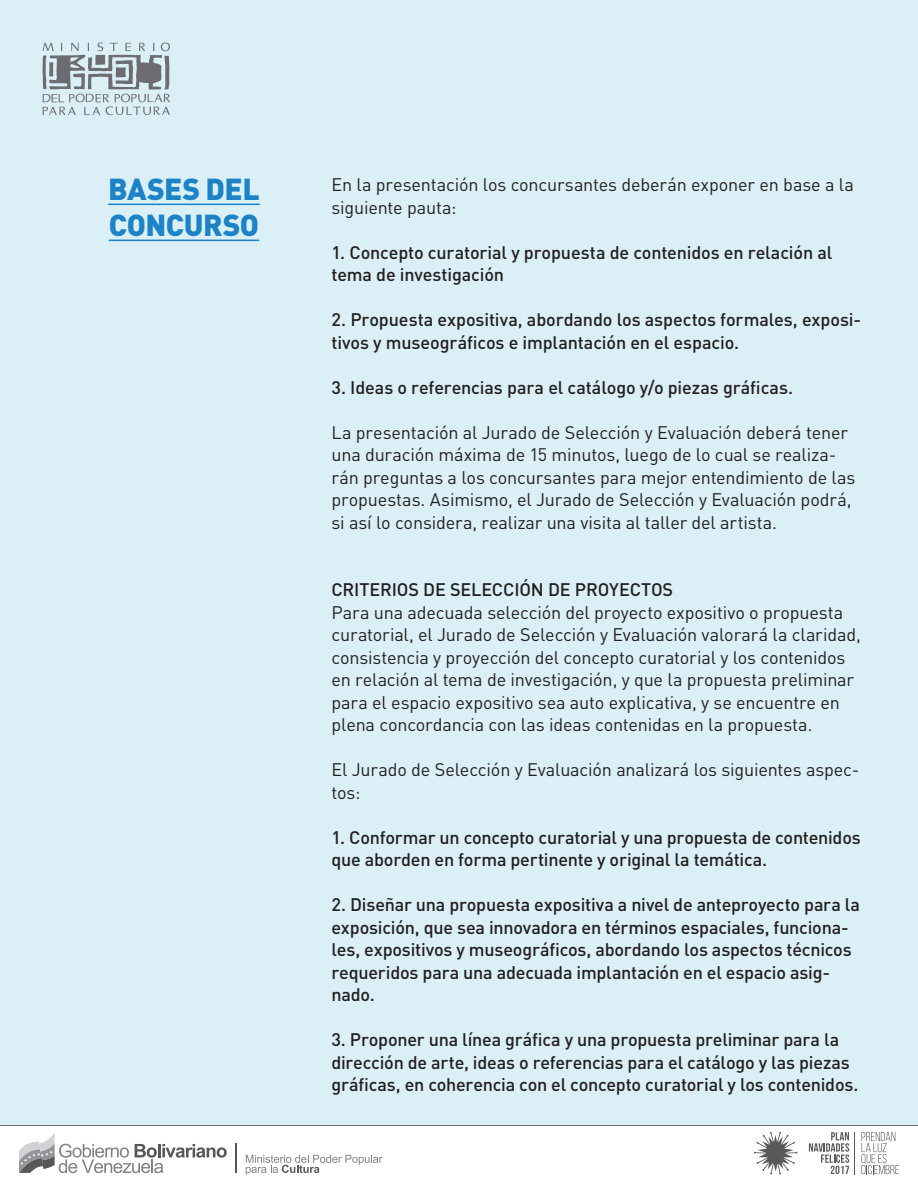
<style>
.page{position:relative;width:918px;height:1188px;background:#fff}
.page>*{position:absolute;margin:0;border:0;box-sizing:border-box;transform-origin:0 0}
.t1{font:900 30px/36px "DIN Pro";letter-spacing:-.015em;color:#1b83c6}
.t2{font:500 18px/22.5px "DIN Pro";letter-spacing:-.01em;color:#231f20}
.t3{font:18px/22.5px "DIN Pro";letter-spacing:-.01em;color:#231f20}
</style>
<div class="page">
<div style="left:0;top:0;width:918px;height:1125px;background:#dbeff6"></div>
<hr style="left:855px;top:1132px;width:1px;height:42px;background:#57585a">
<svg style="left:861px;top:1132px;width:38px;height:42px"></svg>
<svg style="left:754px;top:1132px;width:43px;height:42px"></svg>
<svg style="left:809px;top:1132px;width:40px;height:42px"></svg>
<hr style="left:236px;top:1143px;width:1px;height:30px;background:#57585a">
<svg style="left:19px;top:1133px;width:208px;height:40px"></svg>
<svg style="left:246px;top:1155px;width:137px;height:20px"></svg>
<svg style="left:43px;top:42px;width:127px;height:74px"></svg>
<hr style="left:0;top:1125px;width:918px;height:1px;background:#6c6d70">
<hr style="left:108px;top:204px;width:152px;height:1px;background:#1b83c6">
<hr style="left:109px;top:240px;width:150px;height:1px;background:#1b83c6">
<h1 class="t1" style="left:108px;top:170px;width:153px">BASES DEL<br>CONCURSO</h1>
<p class="t3" style="left:332px;top:173px;width:524px">En la presentación los concursantes deberán exponer en base a la siguiente pauta:</p>
<p class="t2" style="left:332px;top:240px;width:502px">1. Concepto curatorial y propuesta de contenidos en relación al tema de investigación</p>
<p class="t2" style="left:332px;top:308px;width:531px">2. Propuesta expositiva, abordando los aspectos formales, exposi&shy;tivos y museográficos e implantación en el espacio.</p>
<p class="t2" style="left:332px;top:375px;width:463px">3. Ideas o referencias para el catálogo y/o piezas gráficas.</p>
<p class="t3" style="left:332px;top:420px;width:525px">La presentación al Jurado de Selección y Evaluación deberá tener una duración máxima de 15 minutos, luego de lo cual se realiza&shy;rán preguntas a los concursantes para mejor entendimiento de las propuestas. Asimismo, el Jurado de Selección y Evaluación podrá, si así lo considera, realizar una visita al taller del artista.</p>
<p class="t2" style="left:332px;top:578px;width:343px">CRITERIOS DE SELECCIÓN DE PROYECTOS</p>
<p class="t3" style="left:332px;top:600px;width:531px">Para una adecuada selección del proyecto expositivo o propuesta curatorial, el Jurado de Selección y Evaluación valorará la claridad, consistencia y proyección del concepto curatorial y los contenidos en relación al tema de investigación, y que la propuesta preliminar para el espacio expositivo sea auto explicativa, y se encuentre en plena concordancia con las ideas contenidas en la propuesta.</p>
<p class="t3" style="left:332px;top:758px;width:529px">El Jurado de Selección y Evaluación analizará los siguientes aspec&shy;tos:</p>
<p class="t2" style="left:332px;top:825px;width:531px">1. Conformar un concepto curatorial y una propuesta de contenidos que aborden en forma pertinente y original la temática.</p>
<p class="t2" style="left:332px;top:893px;width:530px">2. Diseñar una propuesta expositiva a nivel de anteproyecto para la exposición, que sea innovadora en términos espaciales, funciona&shy;les, expositivos y museográficos, abordando los aspectos técnicos requeridos para una adecuada implantación en el espacio asig&shy;nado.</p>
<p class="t2" style="left:332px;top:1028px;width:528px">3. Proponer una línea gráfica y una propuesta preliminar para la dirección de arte, ideas o referencias para el catálogo y las piezas gráficas, en coherencia con el concepto curatorial y los contenidos.</p>
</div>
